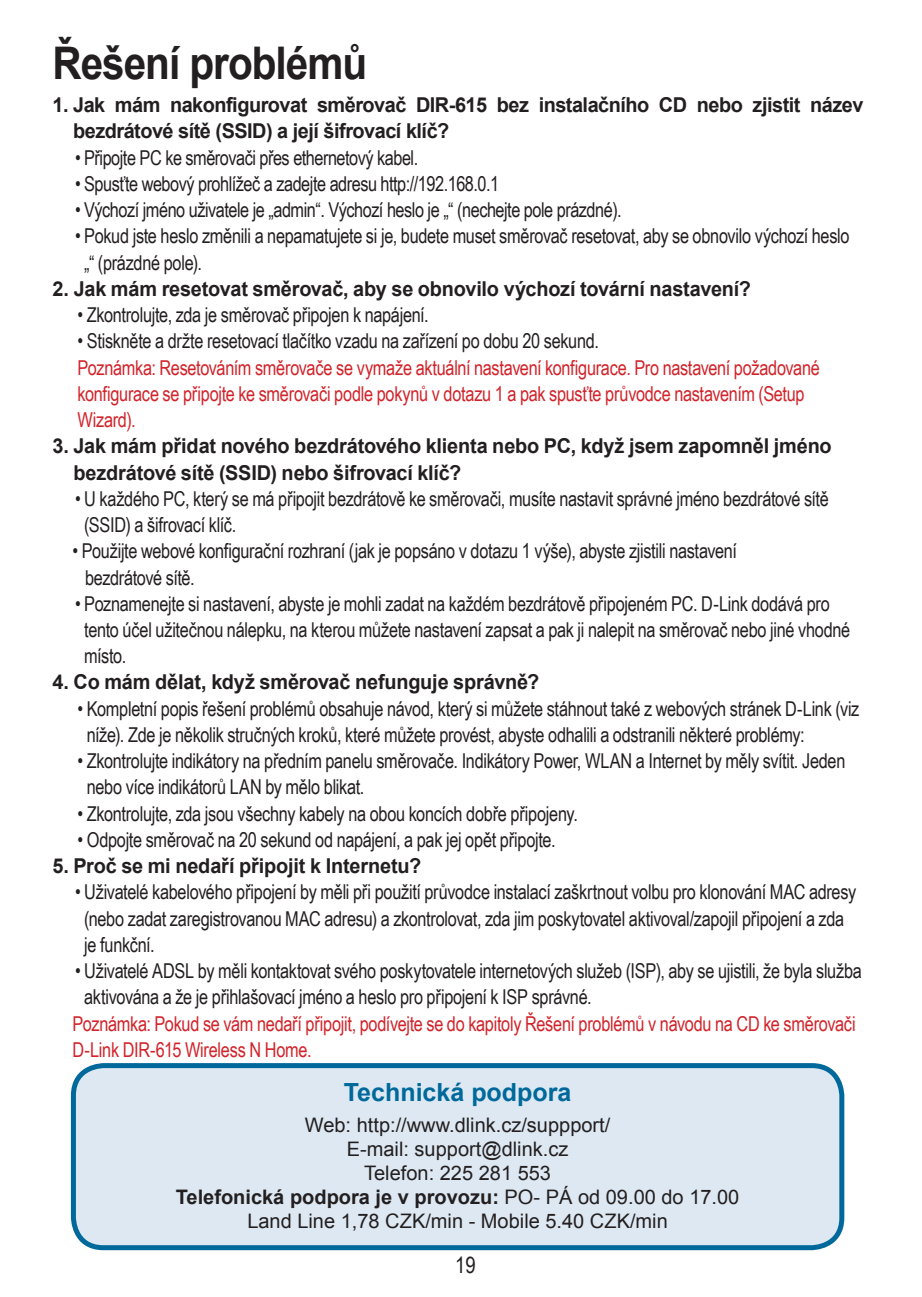
<style>
.page{position:relative;width:922px;height:1297px;background:#fff}
.page>*{position:absolute;margin:0;border:0;box-sizing:border-box;transform-origin:0 0}
.t1{font:700 45px "Arial";letter-spacing:-.025em;color:#231f20;scale:.9 1}
.t2{font:700 25px "Arial";color:#00699b}
.t3{font:22.5px "Arial Narrow";color:#231f20}
.t4{font:20.5px/26.2px "Arial Narrow";letter-spacing:-.015em;color:#231f20}
.t5{font:700 20.5px/26.2px "Arial";letter-spacing:-.01em;color:#231f20}
.t6{font:20.5px/26.2px "Arial Narrow";letter-spacing:-.015em;color:#d1232a}
.t7{font:20px/24px "Arial";color:#231f20;text-align:center}
.s1{font-weight:700}
</style>
<div class="page">
<div style="left:73px;top:1065px;width:768px;height:183px;background:#dde8f2;border-radius:30px"></div>
<div style="left:71px;top:1063px;width:773px;height:187px;border:5px solid #00699b;border-radius:30px"></div>
<h1 class="t1" style="left:52px;top:33px;width:351px">Řešení problémů</h1>
<p class="t5" style="left:73px;top:92px;width:791px;text-indent:-21px">1. Jak mám nakonfigurovat směrovač DIR-615 bez instalačního CD nebo zjistit název bezdrátové sítě (SSID) a její šifrovací klíč?</p>
<p class="t4" style="left:75px;top:143px;width:344px">• Připojte PC ke směrovači přes ethernetový kabel.</p>
<p class="t4" style="left:75px;top:170px;width:425px">• Spusťte webový prohlížeč a zadejte adresu http://192.168.0.1</p>
<p class="t4" style="left:75px;top:196px;width:548px">• Výchozí jméno uživatele je „admin“. Výchozí heslo je „“ (nechejte pole prázdné).</p>
<p class="t4" style="left:84px;top:222px;width:766px;text-indent:-9px">• Pokud jste heslo změnili a nepamatujete si je, budete muset směrovač resetovat, aby se obnovilo výchozí heslo „“ (prázdné pole).</p>
<p class="t5" style="left:52px;top:276px;width:699px">2. Jak mám resetovat směrovač, aby se obnovilo výchozí tovární nastavení?</p>
<p class="t4" style="left:77px;top:301px;width:352px">• Zkontrolujte, zda je směrovač připojen k napájení.</p>
<p class="t4" style="left:77px;top:327px;width:523px">• Stiskněte a držte resetovací tlačítko vzadu na zařízení po dobu 20 sekund.</p>
<p class="t6" style="left:77px;top:353px;width:743px">Poznámka: Resetováním směrovače se vymaže aktuální nastavení konfigurace. Pro nastavení požadované konfigurace se připojte ke směrovači podle pokynů v dotazu 1 a pak spusťte průvodce nastavením (Setup<br>Wizard).</p>
<p class="t5" style="left:73px;top:434px;width:759px;text-indent:-21px">3. Jak mám přidat nového bezdrátového klienta nebo PC, když jsem zapomněl jméno bezdrátové sítě (SSID) nebo šifrovací klíč?</p>
<p class="t4" style="left:84px;top:485px;width:746px;text-indent:-9px">• U každého PC, který se má připojit bezdrátově ke směrovači, musíte nastavit správné jméno bezdrátové sítě (SSID) a šifrovací klíč.</p>
<p class="t4" style="left:85px;top:537px;width:653px;text-indent:-13px">• Použijte webové konfigurační rozhraní (jak je popsáno v dotazu 1 výše), abyste zjistili nastavení bezdrátové sítě.</p>
<p class="t4" style="left:84px;top:590px;width:767px;text-indent:-9px">• Poznamenejte si nastavení, abyste je mohli zadat na každém bezdrátově připojeném PC. D-Link dodává pro tento účel užitečnou nálepku, na kterou můžete nastavení zapsat a pak ji nalepit na směrovač nebo jiné vhodné místo.</p>
<p class="t5" style="left:52px;top:670px;width:488px">4. Co mám dělat, když směrovač nefunguje správně?</p>
<p class="t4" style="left:87px;top:695px;width:774px;text-indent:-9px">• Kompletní popis řešení problémů obsahuje návod, který si můžete stáhnout také z webových stránek D-Link (viz níže). Zde je několik stručných kroků, které můžete provést, abyste odhalili a odstranili některé problémy:</p>
<p class="t4" style="left:87px;top:747px;width:760px;text-indent:-9px">• Zkontrolujte indikátory na předním panelu směrovače. Indikátory Power, WLAN a Internet by měly svítit. Jeden nebo více indikátorů LAN by mělo blikat.</p>
<p class="t4" style="left:77px;top:799px;width:502px">• Zkontrolujte, zda jsou všechny kabely na obou koncích dobře připojeny.</p>
<p class="t4" style="left:77px;top:826px;width:479px">• Odpojte směrovač na 20 sekund od napájení, a pak jej opět připojte.</p>
<p class="t5" style="left:52px;top:853px;width:370px">5. Proč se mi nedaří připojit k Internetu?</p>
<p class="t4" style="left:84px;top:878px;width:773px;text-indent:-9px">• Uživatelé kabelového připojení by měli při použití průvodce instalací zaškrtnout volbu pro klonování MAC adresy (nebo zadat zaregistrovanou MAC adresu) a zkontrolovat, zda jim poskytovatel aktivoval/zapojil připojení a zda je funkční.</p>
<p class="t4" style="left:84px;top:957px;width:778px;text-indent:-9px">• Uživatelé ADSL by měli kontaktovat svého poskytovatele internetových služeb (ISP), aby se ujistili, že byla služba aktivována a že je přihlašovací jméno a heslo pro připojení k ISP správné.</p>
<p class="t6" style="left:72px;top:1009px;width:784px">Poznámka: Pokud se vám nedaří připojit, podívejte se do kapitoly Řešení problémů v návodu na CD ke směrovači<br>D-Link DIR-615 Wireless N Home.</p>
<p class="t2" style="left:344px;top:1075px;width:229px">Technická podpora</p>
<p class="t7" style="left:176px;top:1113px;width:565px">Web: http://www.dlink.cz/suppport/<br>E-mail: support@dlink.cz<br>Telefon: 225 281 553<br><span class="s1">Telefonická podpora je v provozu:</span> PO- PÁ od 09.00 do 17.00<br>Land Line 1,78 CZK/min - Mobile 5.40 CZK/min</p>
<p class="t3" style="left:455px;top:1248px;width:22px">19</p>
</div>
